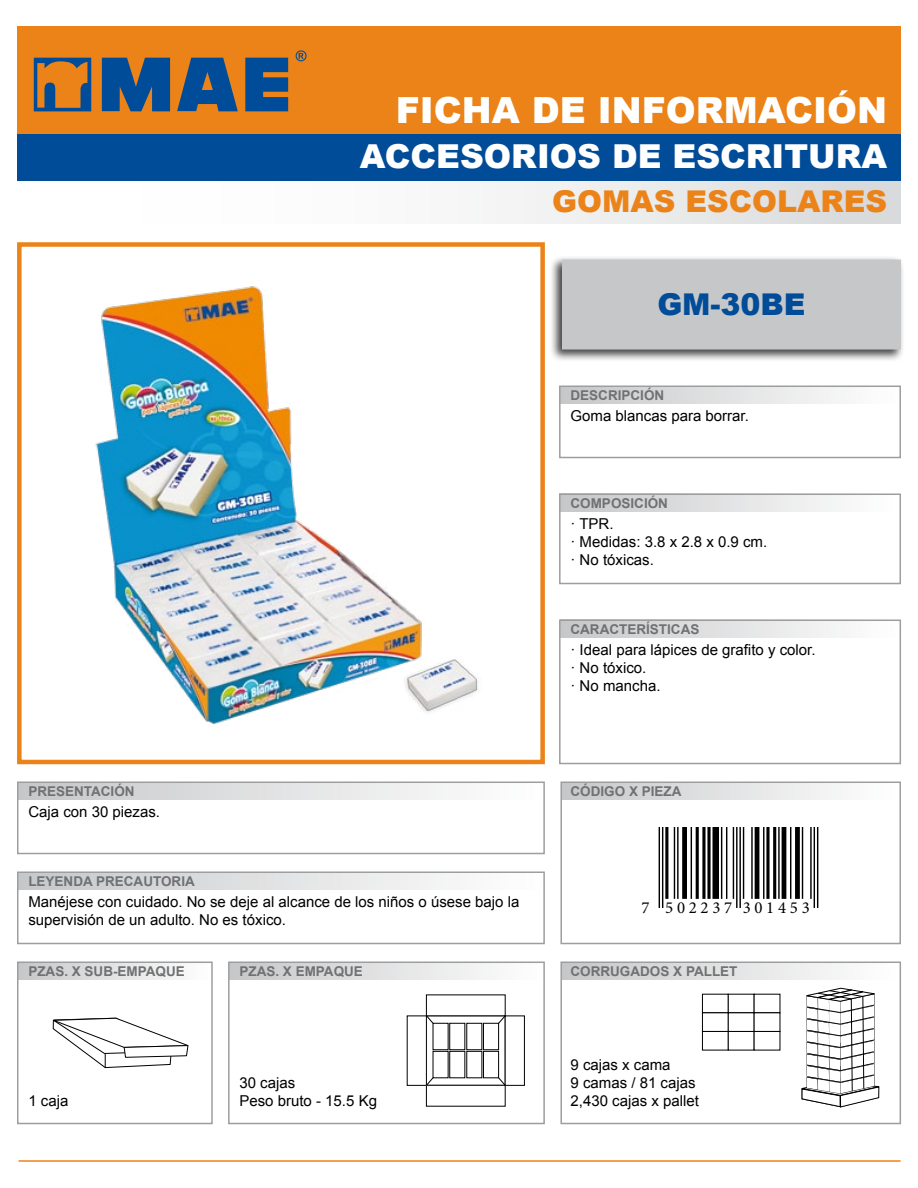
<style>
.page{position:relative;width:918px;height:1188px;background:#fff}
.page>*{position:absolute;margin:0;border:0;box-sizing:border-box;transform-origin:0 0}
.t1{font:900 36px "Arial";color:#fff}
.t2{font:900 33px "Arial";color:#fff}
.t3{font:900 30px "Arial";color:#eb8319}
.t4{font:900 30px "Arial";color:#004c98}
.t5{font:16.8px "Minion Pro";letter-spacing:.22em;color:#000}
.t6{font:15px/18px "Arial";color:#000}
.t7{font:700 13.5px "Arial";color:#707172}
</style>
<div class="page">
<div style="left:229px;top:963px;width:314px;height:17px;background:linear-gradient(to right,#c6c7c9,#fff)"></div>
<div style="left:562px;top:963px;width:338px;height:17px;background:linear-gradient(to right,#c6c7c9,#fff)"></div>
<div style="left:561px;top:783px;width:338px;height:17px;background:linear-gradient(to right,#c6c7c9,#fff)"></div>
<div style="left:17px;top:170px;width:884px;height:54px;background:linear-gradient(to right,#fff,#dddedf)"></div>
<div style="left:17px;top:116px;width:884px;height:65px;background:#004c98"></div>
<div style="left:17px;top:26px;width:884px;height:108px;background:#eb8319"></div>
<hr style="left:19px;top:1160px;width:882px;height:2px;background:#eb8319">
<div style="left:17px;top:242px;width:528px;height:522px;border:4px solid #eb8319"></div>
<div style="left:549px;top:256px;width:356px;height:106px;background:#000;opacity:.75"></div>
<div style="left:562px;top:260px;width:339px;height:90px;background:#c6c7c8"></div>
<div style="left:560px;top:386px;width:340px;height:18px;background:linear-gradient(to right,#c6c7c9,#fff)"></div>
<div style="left:560px;top:494px;width:340px;height:18px;background:linear-gradient(to right,#c6c7c9,#fff)"></div>
<div style="left:560px;top:620px;width:340px;height:18px;background:linear-gradient(to right,#c6c7c8,#fff)"></div>
<div style="left:559px;top:620px;width:342px;height:144px;border:2px solid #9c9e9f"></div>
<div style="left:18px;top:783px;width:526px;height:17px;background:linear-gradient(to right,#c6c7c9,#fff)"></div>
<div style="left:559px;top:386px;width:342px;height:72px;border:2px solid #9c9e9f"></div>
<div style="left:559px;top:494px;width:342px;height:90px;border:2px solid #9c9e9f"></div>
<div style="left:17px;top:782px;width:528px;height:72px;border:2px solid #9c9e9f"></div>
<svg style="left:102px;top:58px;width:68px;height:53px;background:#215385"></svg>
<svg style="left:177px;top:58px;width:61px;height:53px"></svg>
<svg style="left:245px;top:58px;width:43px;height:53px;background:#1c5288"></svg>
<svg style="left:34px;top:58px;width:57px;height:53px"></svg>
<svg style="left:296px;top:50px;width:11px;height:11px"></svg>
<div style="left:18px;top:873px;width:526px;height:16px;background:linear-gradient(to right,#c6c7c9,#fff)"></div>
<div style="left:17px;top:871px;width:528px;height:73px;border:2px solid #9c9e9f"></div>
<div style="left:18px;top:963px;width:193px;height:17px;background:linear-gradient(to right,#c6c7c9,#fff)"></div>
<div style="left:228px;top:962px;width:317px;height:162px;border:2px solid #9c9e9f"></div>
<div style="left:560px;top:782px;width:341px;height:162px;border:2px solid #9c9e9f"></div>
<div style="left:560px;top:962px;width:341px;height:162px;border:2px solid #9c9e9f"></div>
<div style="left:17px;top:962px;width:196px;height:162px;border:2px solid #9c9e9f"></div>
<svg style="left:432px;top:1022px;width:68px;height:57px"></svg>
<svg style="left:427px;top:1077px;width:7px;height:8px"></svg>
<svg style="left:427px;top:1016px;width:7px;height:8px"></svg>
<svg style="left:498px;top:1016px;width:7px;height:8px"></svg>
<svg style="left:498px;top:1077px;width:7px;height:8px"></svg>
<div style="left:426px;top:1085px;width:80px;height:22px;border:1px solid #000"></div>
<div style="left:407px;top:1016px;width:20px;height:70px;border:1px solid #000"></div>
<div style="left:505px;top:1016px;width:20px;height:70px;border:1px solid #000"></div>
<div style="left:433px;top:1051px;width:15px;height:27px;background:#fff"></div>
<div style="left:433px;top:1023px;width:15px;height:27px;background:#fff"></div>
<div style="left:450px;top:1051px;width:15px;height:27px;background:#fff"></div>
<div style="left:449px;top:1051px;width:16px;height:27px;border:1px solid #000"></div>
<div style="left:450px;top:1023px;width:15px;height:27px;background:#fff"></div>
<div style="left:449px;top:1023px;width:16px;height:27px;border:1px solid #000"></div>
<div style="left:467px;top:1051px;width:15px;height:27px;background:#fff"></div>
<div style="left:467px;top:1023px;width:15px;height:27px;background:#fff"></div>
<div style="left:483px;top:1051px;width:16px;height:27px;background:#fff"></div>
<div style="left:483px;top:1051px;width:16px;height:27px;border:1px solid #000"></div>
<div style="left:483px;top:1023px;width:16px;height:27px;background:#fff"></div>
<div style="left:483px;top:1023px;width:16px;height:27px;border:1px solid #000"></div>
<hr style="left:659px;top:828px;width:1px;height:80px;background:#000">
<hr style="left:662px;top:828px;width:1px;height:80px;background:#000">
<hr style="left:665px;top:828px;width:3px;height:71px;background:#000">
<hr style="left:674px;top:828px;width:1px;height:71px;background:#000">
<hr style="left:677px;top:828px;width:2px;height:71px;background:#000">
<div style="left:682px;top:828px;width:5px;height:71px;background:#000"></div>
<hr style="left:691px;top:828px;width:1px;height:71px;background:#000">
<hr style="left:696px;top:828px;width:3px;height:71px;background:#000">
<svg style="left:702px;top:828px;width:4px;height:71px"></svg>
<svg style="left:707px;top:828px;width:4px;height:71px"></svg>
<div style="left:713px;top:828px;width:6px;height:71px;background:#000"></div>
<hr style="left:721px;top:828px;width:1px;height:71px;background:#000">
<hr style="left:726px;top:828px;width:1px;height:71px;background:#000">
<hr style="left:733px;top:828px;width:1px;height:71px;background:#000">
<hr style="left:736px;top:828px;width:2px;height:80px;background:#000">
<hr style="left:739px;top:828px;width:2px;height:80px;background:#000">
<hr style="left:743px;top:828px;width:1px;height:71px;background:#000">
<hr style="left:751px;top:828px;width:2px;height:71px;background:#000">
<hr style="left:755px;top:828px;width:4px;height:71px;background:#000">
<hr style="left:763px;top:828px;width:1px;height:71px;background:#000">
<svg style="left:766px;top:828px;width:4px;height:71px"></svg>
<hr style="left:773px;top:828px;width:3px;height:71px;background:#000">
<hr style="left:778px;top:828px;width:2px;height:71px;background:#000">
<hr style="left:782px;top:828px;width:4px;height:71px;background:#000">
<hr style="left:790px;top:828px;width:1px;height:71px;background:#000">
<div style="left:795px;top:828px;width:5px;height:71px;background:#000"></div>
<hr style="left:802px;top:828px;width:1px;height:71px;background:#000">
<hr style="left:810px;top:828px;width:2px;height:71px;background:#000">
<hr style="left:814px;top:828px;width:1px;height:80px;background:#000">
<hr style="left:817px;top:828px;width:1px;height:80px;background:#000">
<img style="left:95px;top:286px;width:383px;height:438px">
<svg style="left:53px;top:1018px;width:136px;height:50px"></svg>
<div style="left:702px;top:994px;width:27px;height:19px;border:1px solid #000"></div>
<div style="left:702px;top:1012px;width:27px;height:20px;border:1px solid #000"></div>
<div style="left:728px;top:1012px;width:27px;height:20px;border:1px solid #000"></div>
<div style="left:754px;top:1012px;width:26px;height:20px;border:1px solid #000"></div>
<div style="left:702px;top:1031px;width:27px;height:20px;border:1px solid #000"></div>
<div style="left:728px;top:1031px;width:27px;height:20px;border:1px solid #000"></div>
<div style="left:754px;top:1031px;width:26px;height:20px;border:1px solid #000"></div>
<svg style="left:801px;top:988px;width:79px;height:120px"></svg>
<h1 class="t1" style="left:396px;top:84px;width:493px">FICHA DE INFORMACIÓN</h1>
<h2 class="t2" style="left:360px;top:132px;width:529px">ACCESORIOS DE ESCRITURA</h2>
<h3 class="t3" style="left:552px;top:180px;width:336px">GOMAS ESCOLARES</h3>
<h3 class="t4" style="left:657px;top:282px;width:150px">GM-30BE</h3>
<p class="t7" style="left:571px;top:387px;width:95px">DESCRIPCIÓN</p>
<p class="t6" style="left:571px;top:407px;width:180px">Goma blancas para borrar.</p>
<p class="t7" style="left:571px;top:495px;width:99px">COMPOSICIÓN</p>
<p class="t6" style="left:571px;top:515px;width:198px">· TPR.<br>· Medidas: 3.8 x 2.8 x 0.9 cm. · No tóxicas.</p>
<p class="t7" style="left:571px;top:621px;width:130px">CARACTERÍSTICAS</p>
<p class="t7" style="left:28px;top:783px;width:108px">PRESENTACIÓN</p>
<p class="t6" style="left:28px;top:803px;width:133px">Caja con 30 piezas.</p>
<p class="t7" style="left:28px;top:873px;width:168px">LEYENDA PRECAUTORIA</p>
<p class="t6" style="left:28px;top:893px;width:493px">Manéjese con cuidado. No se deje al alcance de los niños o úsese bajo la supervisión de un adulto. No es tóxico.</p>
<p class="t6" style="left:571px;top:641px;width:247px">· Ideal para lápices de grafito y color. · No tóxico.<br>· No mancha.</p>
<p class="t7" style="left:571px;top:783px;width:113px">CÓDIGO X PIEZA</p>
<p class="t5" style="left:642px;top:896px;width:170px">7 502237 301453</p>
<p class="t7" style="left:28px;top:963px;width:158px">PZAS. X SUB-EMPAQUE</p>
<p class="t7" style="left:239px;top:963px;width:125px">PZAS. X EMPAQUE</p>
<p class="t7" style="left:571px;top:963px;width:169px">CORRUGADOS X PALLET</p>
<p class="t6" style="left:239px;top:1073px;width:57px">30 cajas</p>
<p class="t6" style="left:28px;top:1091px;width:42px">1 caja</p>
<p class="t6" style="left:239px;top:1091px;width:139px">Peso bruto - 15.5 Kg</p>
<p class="t6" style="left:571px;top:1056px;width:130px">9 cajas x cama<br>9 camas / 81 cajas<br>2,430 cajas x pallet</p>
</div>
